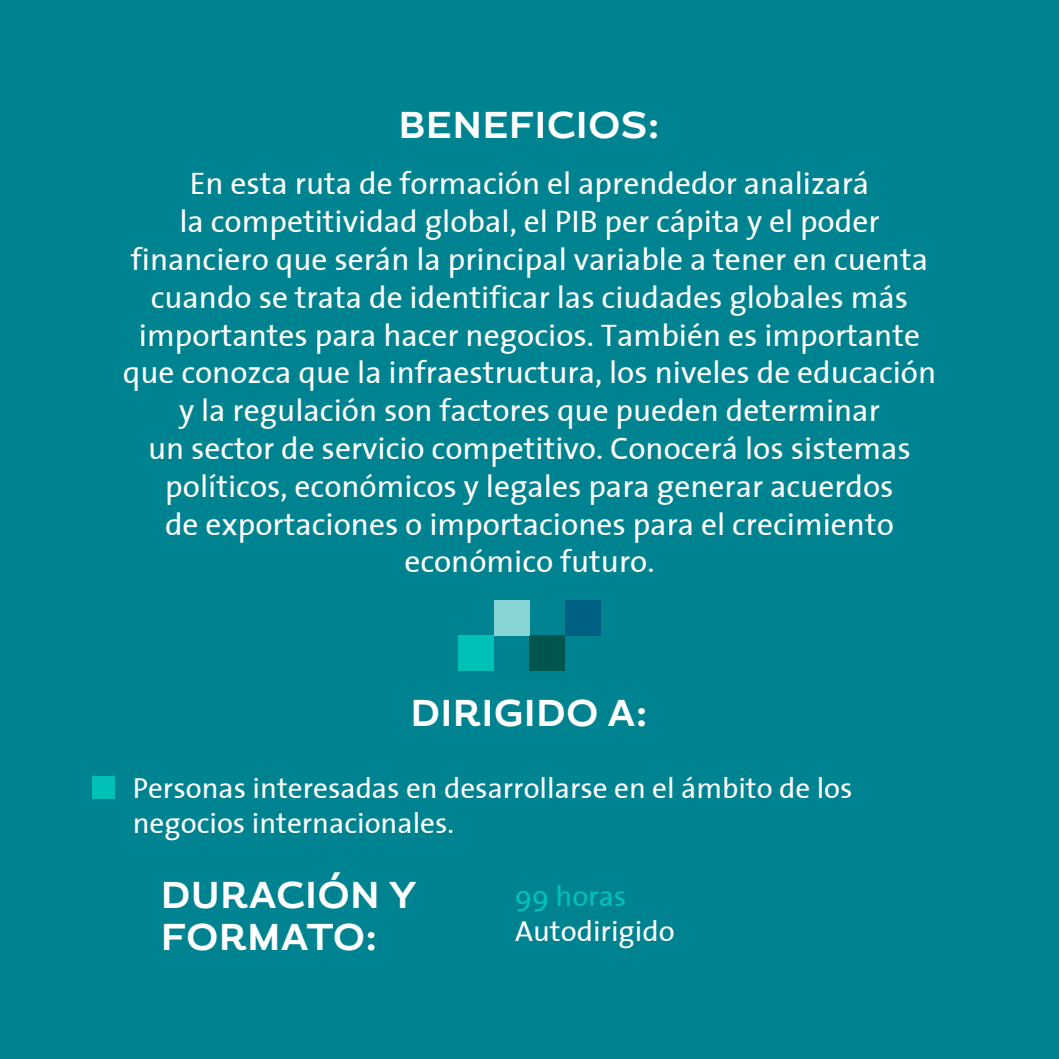
<style>
.page{position:relative;width:1059px;height:1059px;background:#008391}
.page>*{position:absolute;margin:0;border:0;box-sizing:border-box;transform-origin:0 0}
.t1{font:700 37.35px/41.4px "Magallanes";letter-spacing:.025em;color:#fff}
.t2{font:31.5px/37.8px "The Sans";color:#fff;text-align:center}
.t3{font:29.25px/35.1px "The Sans";color:#fff}
.t4{font:29.25px "The Sans";color:#00c2b6}
</style>
<div class="page">
<div style="left:565px;top:600px;width:35px;height:35px;background:#006083"></div>
<div style="left:529px;top:635px;width:36px;height:35px;background:#00554c"></div>
<div style="left:494px;top:600px;width:35px;height:35px;background:#86d5d4"></div>
<div style="left:459px;top:635px;width:35px;height:35px;background:#00c1b5"></div>
<div style="left:92px;top:776px;width:23px;height:23px;background:#00c1b5"></div>
<p class="t1" style="left:399px;top:105px;width:262px">BENEFICIOS:</p>
<p class="t2" style="left:123px;top:164px;width:815px">En esta ruta de formación el aprendedor analizará<br>la competitividad global, el PIB per cápita y el poder financiero que serán la principal variable a tener en cuenta cuando se trata de identificar las ciudades globales más importantes para hacer negocios. También es importante que conozca que la infraestructura, los niveles de educación y la regulación son factores que pueden determinar<br>un sector de servicio competitivo. Conocerá los sistemas políticos, económicos y legales para generar acuerdos<br>de exportaciones o importaciones para el crecimiento económico futuro.</p>
<p class="t1" style="left:411px;top:693px;width:238px">DIRIGIDO A:</p>
<p class="t3" style="left:133px;top:769px;width:721px">Personas interesadas en desarrollarse en el ámbito de los negocios internacionales.</p>
<p class="t1" style="left:161px;top:875px;width:257px">DURACIÓN Y<br>FORMATO:</p>
<p class="t4" style="left:515px;top:871px;width:113px">99 horas</p>
<p class="t3" style="left:515px;top:912px;width:161px">Autodirigido</p>
</div>
